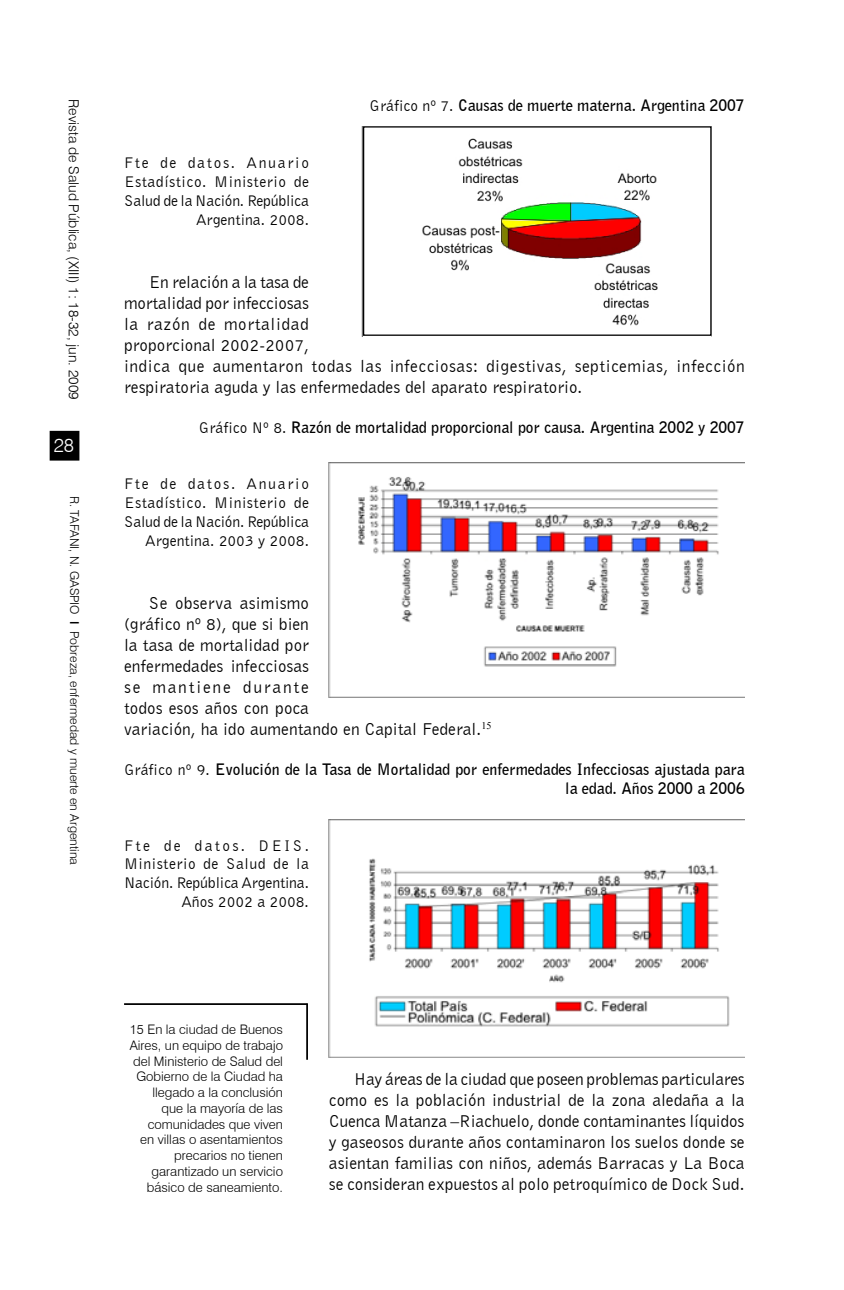
<style>
.page{position:relative;width:844px;height:1290px;background:#fff}
.page>*{position:absolute;margin:0;border:0;box-sizing:border-box;transform-origin:0 0}
.t1{font:300 19.25px "Swiss 721 BT";color:#fff}
.t2{font:17.5px/21px "Bell Gothic BT";color:#000}
.t3{font:700 15.75px/18.9px "Bell Gothic BT";color:#000;text-align:right}
.t4{font:15.75px/18.9px "Bell Gothic BT";color:#000;text-align:right}
.t5{font:15.75px/18.9px "Bell Gothic BT";letter-spacing:.035em;color:#000;text-align:right}
.t6{font:300 14px "Swiss 721 BT";color:#000}
.t7{font:300 13.12px/15.8px "Swiss 721 BT";color:#000;text-align:right}
.t8{font:300 12.25px "Swiss 721 BT";color:#000}
.s1{font-weight:500}
.s2{font-weight:400}
</style>
<div class="page">
<div style="left:50px;top:432px;width:28px;height:28px;background:#000"></div>
<div style="left:50px;top:431px;width:29px;height:30px;border:2px solid #000"></div>
<img style="left:362px;top:126px;width:296px;height:210px">
<img style="left:329px;top:462px;width:415px;height:236px">
<img style="left:329px;top:819px;width:415px;height:238px">
<hr style="left:124px;top:1003px;width:184px;height:2px;background:#000">
<hr style="left:306px;top:1003px;width:2px;height:57px;background:#000">
<div style="left:363px;top:126px;width:348px;height:210px;border:1px solid #000"></div>
<p class="t6" style="left:82px;top:99px;width:302px;rotate:90deg">Revista de Salud Pública, (XIII) 1: 18-32, jun. 2009</p>
<p class="t1" style="left:54px;top:433px;width:22px">28</p>
<p class="t8" style="left:82px;top:496px;width:371px;rotate:90deg">R. Tafani, N. Gaspio <span class="s1">I</span> Pobreza, enfermedad y muerte en Argentina</p>
<p class="t5" style="left:124px;top:153px;width:186px">Fte de datos. Anuario<br>Estadístico. Ministerio de<br>Salud de la Nación. República<br>Argentina. 2008.</p>
<p class="t3" style="left:369px;top:96px;width:376px"><span class="s2">Gráfico nº 7.</span> Causas de muerte materna. Argentina 2007</p>
<p class="t2" style="left:124px;top:271px;width:622px;text-indent:25px">En relación a la tasa de<br>mortalidad por infecciosas<br>la razón de mortalidad<br>proporcional 2002-2007,<br>indica que aumentaron todas las infecciosas: digestivas, septicemias, infección respiratoria aguda y las enfermedades del aparato respiratorio.</p>
<p class="t3" style="left:199px;top:417px;width:547px"><span class="s2">Gráfico Nº 8.</span> Razón de mortalidad proporcional por causa. Argentina 2002 y 2007</p>
<p class="t4" style="left:124px;top:474px;width:186px">Fte de datos. Anuario<br>Estadístico. Ministerio de<br>Salud de la Nación. República<br>Argentina. 2003 y 2008.</p>
<p class="t2" style="left:124px;top:592px;width:369px;text-indent:25px">Se observa asimismo<br>(gráfico nº 8), que si bien<br>la tasa de mortalidad por<br>enfermedades infecciosas<br>se mantiene durante<br>todos esos años con poca<br>variación, ha ido aumentando en Capital Federal.<sup>15</sup></p>
<p class="t3" style="left:124px;top:759px;width:622px"><span class="s2">Gráfico nº 9.</span> Evolución de la Tasa de Mortalidad por enfermedades Infecciosas ajustada para la edad. Años 2000 a 2006</p>
<p class="t4" style="left:124px;top:835px;width:186px">Fte de datos. DEIS.<br>Ministerio de Salud de la<br>Nación. República Argentina.<br>Años 2002 a 2008.</p>
<p class="t7" style="left:130px;top:1021px;width:155px">15 En la ciudad de Buenos<br>Aires, un equipo de trabajo del Ministerio de Salud del<br>Gobierno de la Ciudad ha llegado a la conclusión que la mayoría de las comunidades que viven<br>en villas o asentamientos precarios no tienen garantizado un servicio básico de saneamiento.</p>
<p class="t2" style="left:329px;top:1068px;width:417px;text-align:justify;text-indent:25px">Hay áreas de la ciudad que poseen problemas particulares como es la población industrial de la zona aledaña a la Cuenca Matanza –Riachuelo, donde contaminantes líquidos y gaseosos durante años contaminaron los suelos donde se asientan familias con niños, además Barracas y La Boca se consideran expuestos al polo petroquímico de Dock Sud.</p>
</div>
